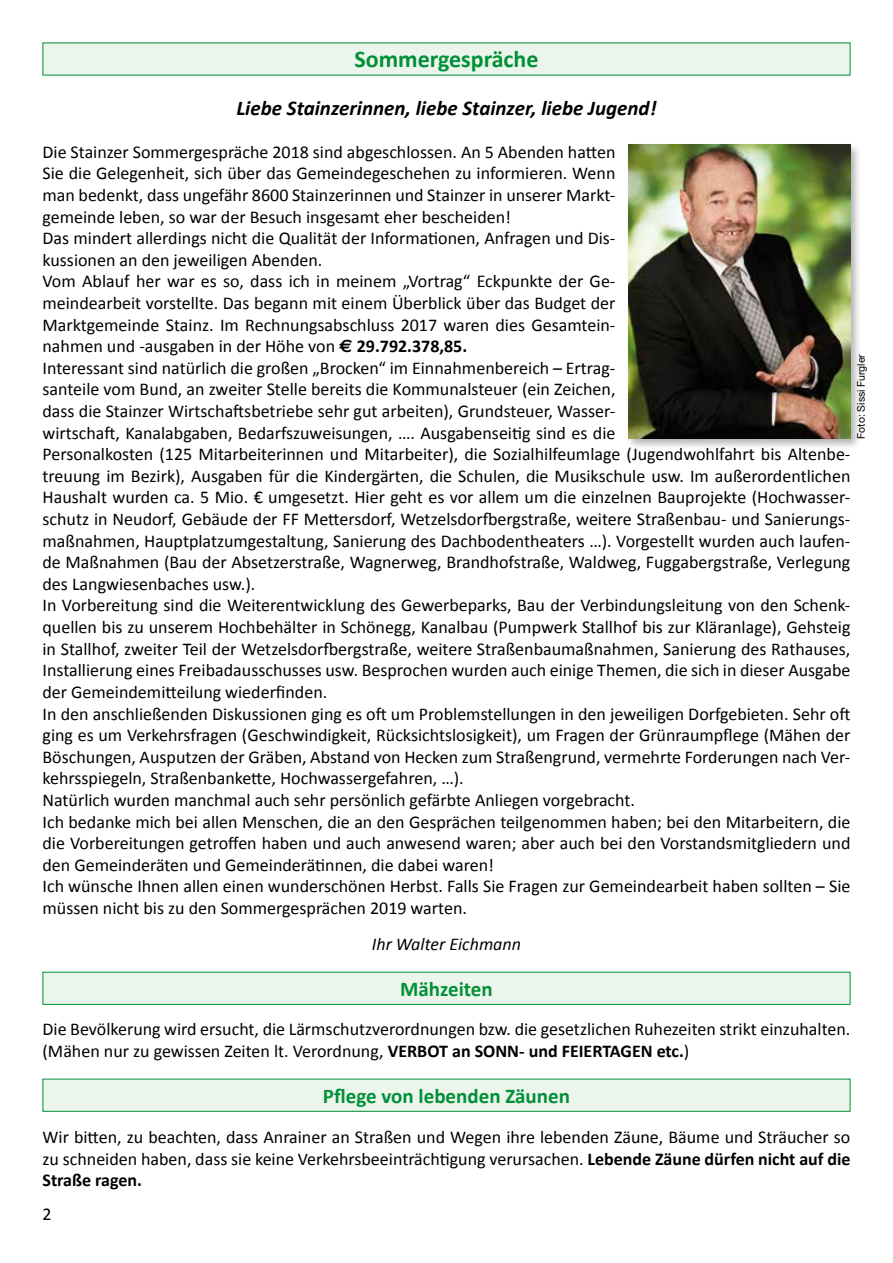
<style>
.page{position:relative;width:893px;height:1263px;background:#fff}
.page>*{position:absolute;margin:0;border:0;box-sizing:border-box;transform-origin:0 0}
.t1{font:700 24px "Calibri";color:#009037}
.t2{font:italic 700 21px "Calibri";color:#000}
.t3{font:700 21px "Calibri";color:#009037}
.t4{font:18px/21.6px "Calibri";color:#000}
.t5{font:italic 18px "Calibri";color:#000}
.t6{font:10.5px "Helvetica Neue LT Std";color:#000}
.s1{font-family:"Euro Sans";font-weight:700}
.s2{font-weight:700}
</style>
<div class="page">
<div style="left:43px;top:972px;width:807px;height:33px;background:#ecf5eb;border:1px solid #009037"></div>
<div style="left:43px;top:1079px;width:807px;height:33px;background:#ecf5eb;border:1px solid #009037"></div>
<div style="left:43px;top:43px;width:807px;height:32px;background:#ecf5eb"></div>
<div style="left:626px;top:142px;width:236px;height:309px;background:#000;opacity:.3"></div>
<img style="left:628px;top:145px;width:222px;height:294px">
<h1 class="t1" style="left:354px;top:44px;width:186px">Sommergespräche</h1>
<p class="t2" style="left:236px;top:95px;width:422px">Liebe Stainzerinnen, liebe Stainzer, liebe Jugend!</p>
<p class="t4" style="left:43px;top:140px;width:809px">Die Stainzer Sommergespräche 2018 sind abgeschlossen. An 5 Abenden hatten<br>Sie die Gelegenheit, sich über das Gemeindegeschehen zu informieren. Wenn<br>man bedenkt, dass ungefähr 8600 Stainzerinnen und Stainzer in unserer Markt-<br>gemeinde leben, so war der Besuch insgesamt eher bescheiden!<br>Das mindert allerdings nicht die Qualität der Informationen, Anfragen und Dis-<br>kussionen an den jeweiligen Abenden.<br>Vom Ablauf her war es so, dass ich in meinem „Vortrag“ Eckpunkte der Ge-<br>meindearbeit vorstellte. Das begann mit einem Überblick über das Budget der<br>Marktgemeinde Stainz. Im Rechnungsabschluss 2017 waren dies Gesamtein-<br>nahmen und -ausgaben in der Höhe von <span class="s1">E</span> <span class="s2">29.792.378,85.<br></span>Interessant sind natürlich die großen „Brocken“ im Einnahmenbereich – Ertrag-<br>santeile vom Bund, an zweiter Stelle bereits die Kommunalsteuer (ein Zeichen,<br>dass die Stainzer Wirtschaftsbetriebe sehr gut arbeiten), Grundsteuer, Wasser-<br>wirtschaft, Kanalabgaben, Bedarfszuweisungen, …. Ausgabenseitig sind es die<br>Personalkosten (125 Mitarbeiterinnen und Mitarbeiter), die Sozialhilfeumlage (Jugendwohlfahrt bis Altenbe&shy;treuung im Bezirk), Ausgaben für die Kindergärten, die Schulen, die Musikschule usw. Im außerordentlichen Haushalt wurden ca. 5 Mio. € umgesetzt. Hier geht es vor allem um die einzelnen Bauprojekte (Hochwasser&shy;schutz in Neudorf, Gebäude der FF Mettersdorf, Wetzelsdorfbergstraße, weitere Straßenbau- und Sanierungs&shy;maßnahmen, Hauptplatzumgestaltung, Sanierung des Dachbodentheaters …). Vorgestellt wurden auch laufen&shy;de Maßnahmen (Bau der Absetzerstraße, Wagnerweg, Brandhofstraße, Waldweg, Fuggabergstraße, Verlegung des Langwiesenbaches usw.).<br>In Vorbereitung sind die Weiterentwicklung des Gewerbeparks, Bau der Verbindungsleitung von den Schenk&shy;quellen bis zu unserem Hochbehälter in Schönegg, Kanalbau (Pumpwerk Stallhof bis zur Kläranlage), Gehsteig in Stallhof, zweiter Teil der Wetzelsdorfbergstraße, weitere Straßenbaumaßnahmen, Sanierung des Rathauses, Installierung eines Freibadausschusses usw. Besprochen wurden auch einige Themen, die sich in dieser Ausgabe der Gemeindemitteilung wiederfinden.<br>In den anschließenden Diskussionen ging es oft um Problemstellungen in den jeweiligen Dorfgebieten. Sehr oft ging es um Verkehrsfragen (Geschwindigkeit, Rücksichtslosigkeit), um Fragen der Grünraumpflege (Mähen der Böschungen, Ausputzen der Gräben, Abstand von Hecken zum Straßengrund, vermehrte Forderungen nach Ver&shy;kehrsspiegeln, Straßenbankette, Hochwassergefahren, …).<br>Natürlich wurden manchmal auch sehr persönlich gefärbte Anliegen vorgebracht.<br>Ich bedanke mich bei allen Menschen, die an den Gesprächen teilgenommen haben; bei den Mitarbeitern, die die Vorbereitungen getroffen haben und auch anwesend waren; aber auch bei den Vorstandsmitgliedern und den Gemeinderäten und Gemeinderätinnen, die dabei waren!<br>Ich wünsche Ihnen allen einen wunderschönen Herbst. Falls Sie Fragen zur Gemeindearbeit haben sollten – Sie müssen nicht bis zu den Sommergesprächen 2019 warten.</p>
<p class="t5" style="left:372px;top:933px;width:151px">Ihr Walter Eichmann</p>
<p class="t6" style="left:855px;top:439px;width:86px;rotate:-90deg">Foto: Sissi Furgler</p>
<p class="t3" style="left:400px;top:976px;width:94px">Mähzeiten</p>
<p class="t4" style="left:43px;top:1017px;width:809px">Die Bevölkerung wird ersucht, die Lärmschutzverordnungen bzw. die gesetzlichen Ruhezeiten strikt einzuhalten. (Mähen nur zu gewissen Zeiten lt. Verordnung, <span class="s2">VERBOT an SONN- und FEIERTAGEN etc.</span>)</p>
<p class="t3" style="left:323px;top:1083px;width:249px">Pflege von lebenden Zäunen</p>
<p class="t4" style="left:43px;top:1125px;width:809px;text-align:justify">Wir bitten, zu beachten, dass Anrainer an Straßen und Wegen ihre lebenden Zäune, Bäume und Sträucher so zu schneiden haben, dass sie keine Verkehrsbeeinträchtigung verursachen. <span class="s2">Lebende Zäune dürfen nicht auf die Straße ragen.</span></p>
<p class="t4" style="left:43px;top:1202px;width:11px">2</p>
</div>
